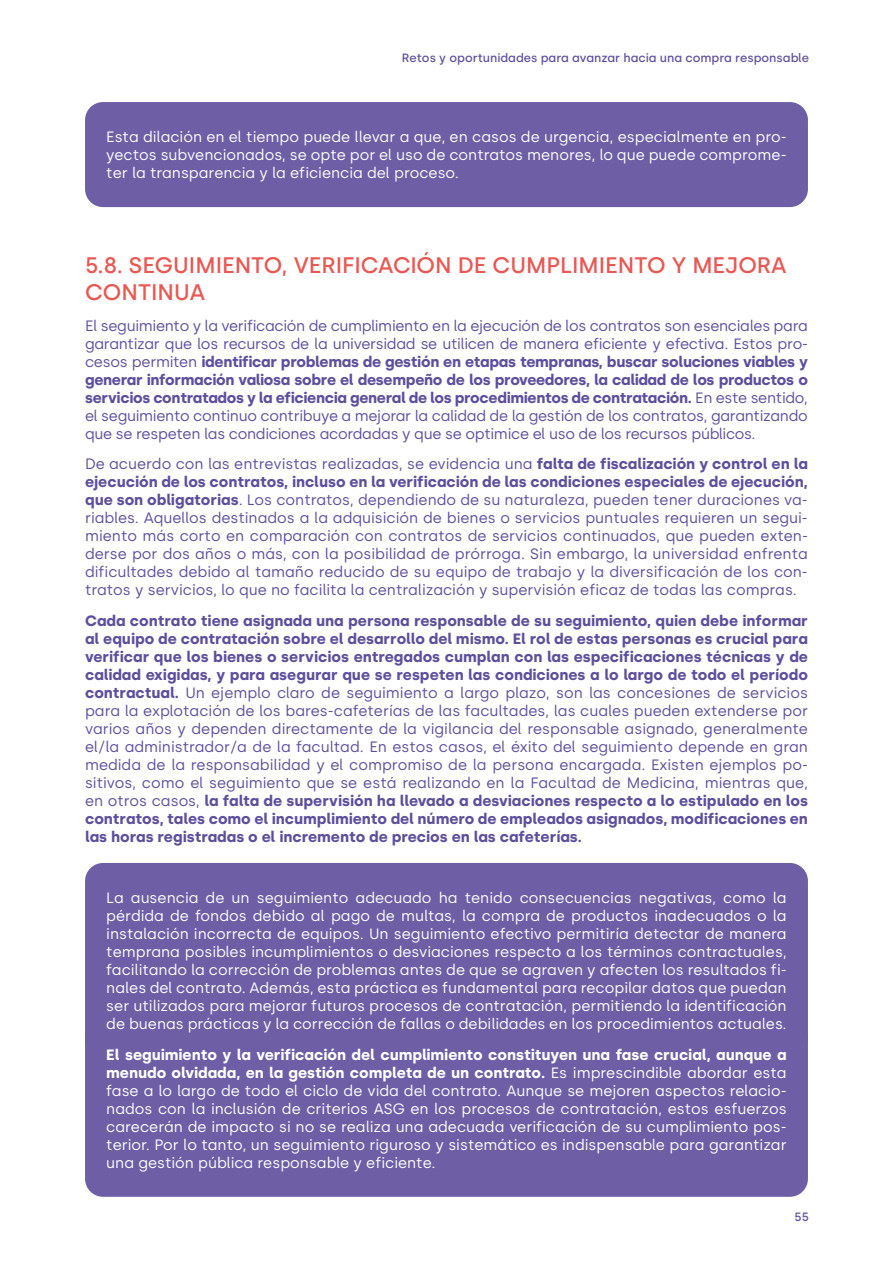
<style>
.page{position:relative;width:893px;height:1263px;background:#fff}
.page>*{position:absolute;margin:0;border:0;box-sizing:border-box;transform-origin:0 0}
.t1{font:500 22.5px/27px "Silka";color:#e85854}
.t2{font:15px/18px "Silka";color:#fff;text-align:justify}
.t3{font:15px/18px "Silka";letter-spacing:-.02em;color:#5e4f9c;text-align:justify}
.t4{font:700 15px/18px "Silka";color:#5e4f9c;text-align:justify}
.t5{font:500 12px "Silka";color:#5e4f9c}
.s1{font-weight:700}
.s2{font-weight:400}
</style>
<div class="page">
<div style="left:85px;top:102px;width:723px;height:105px;background:#6d5ea6;border-radius:18px"></div>
<div style="left:85px;top:863px;width:723px;height:195px;background:#6d5ea6;border-radius:18px"></div>
<div style="left:85px;top:1020px;width:723px;height:177px;background:#6d5ea6;border-radius:18px"></div>
<p class="t5" style="left:402px;top:51px;width:409px">Retos y oportunidades para avanzar hacia una compra responsable</p>
<p class="t2" style="left:106px;top:128px;width:682px">Esta dilación en el tiempo puede llevar a que, en casos de urgencia, especialmente en pro&shy;yectos subvencionados, se opte por el uso de contratos menores, lo que puede comprome&shy;ter la transparencia y la eficiencia del proceso.</p>
<h1 class="t1" style="left:85px;top:251px;width:703px">5.8. SEGUIMIENTO, VERIFICACIÓN DE CUMPLIMIENTO Y MEJORA<br>CONTINUA</h1>
<p class="t3" style="left:85px;top:316px;width:724px">El seguimiento y la verificación de cumplimiento en la ejecución de los contratos son esenciales para garantizar que los recursos de la universidad se utilicen de manera eficiente y efectiva. Estos pro&shy;cesos permiten <span class="s1">identificar problemas de gestión en etapas tempranas, buscar soluciones viables y generar información valiosa sobre el desempeño de los proveedores, la calidad de los productos o servicios contratados y la eficiencia general de los procedimientos de contratación.</span> En este sentido, el seguimiento continuo contribuye a mejorar la calidad de la gestión de los contratos, garantizando que se respeten las condiciones acordadas y que se optimice el uso de los recursos públicos.</p>
<p class="t3" style="left:85px;top:455px;width:724px">De acuerdo con las entrevistas realizadas, se evidencia una <span class="s1">falta de fiscalización y control en la ejecución de los contratos, incluso en la verificación de las condiciones especiales de ejecución, que son obligatorias</span>. Los contratos, dependiendo de su naturaleza, pueden tener duraciones va&shy;riables. Aquellos destinados a la adquisición de bienes o servicios puntuales requieren un segui&shy;miento más corto en comparación con contratos de servicios continuados, que pueden exten&shy;derse por dos años o más, con la posibilidad de prórroga. Sin embargo, la universidad enfrenta dificultades debido al tamaño reducido de su equipo de trabajo y la diversificación de los con&shy;tratos y servicios, lo que no facilita la centralización y supervisión eficaz de todas las compras.</p>
<p class="t4" style="left:85px;top:612px;width:724px">Cada contrato tiene asignada una persona responsable de su seguimiento, quien debe informar al equipo de contratación sobre el desarrollo del mismo. El rol de estas personas es crucial para verificar que los bienes o servicios entregados cumplan con las especificaciones técnicas y de calidad exigidas, y para asegurar que se respeten las condiciones a lo largo de todo el período contractual. <span class="s2">Un ejemplo claro de seguimiento a largo plazo, son las concesiones de servicios para la explotación de los bares-cafeterías de las facultades, las cuales pueden extenderse por varios años y dependen directamente de la vigilancia del responsable asignado, generalmente el/la administrador/a de la facultad. En estos casos, el éxito del seguimiento depende en gran medida de la responsabilidad y el compromiso de la persona encargada. Existen ejemplos po&shy;sitivos, como el seguimiento que se está realizando en la Facultad de Medicina, mientras que, en otros casos,</span> la falta de supervisión ha llevado a desviaciones respecto a lo estipulado en los contratos, tales como el incumplimiento del número de empleados asignados, modificaciones en las horas registradas o el incremento de precios en las cafeterías.</p>
<p class="t2" style="left:106px;top:888px;width:682px">La ausencia de un seguimiento adecuado ha tenido consecuencias negativas, como la pérdida de fondos debido al pago de multas, la compra de productos inadecuados o la instalación incorrecta de equipos. Un seguimiento efectivo permitiría detectar de manera temprana posibles incumplimientos o desviaciones respecto a los términos contractuales, facilitando la corrección de problemas antes de que se agraven y afecten los resultados fi&shy;nales del contrato. Además, esta práctica es fundamental para recopilar datos que puedan ser utilizados para mejorar futuros procesos de contratación, permitiendo la identificación de buenas prácticas y la corrección de fallas o debilidades en los procedimientos actuales.</p>
<p class="t2" style="left:106px;top:1045px;width:682px"><span class="s1">El seguimiento y la verificación del cumplimiento constituyen una fase crucial, aunque a menudo olvidada, en la gestión completa de un contrato.</span> Es imprescindible abordar esta fase a lo largo de todo el ciclo de vida del contrato. Aunque se mejoren aspectos relacio&shy;nados con la inclusión de criterios ASG en los procesos de contratación, estos esfuerzos carecerán de impacto si no se realiza una adecuada verificación de su cumplimiento pos&shy;terior. Por lo tanto, un seguimiento riguroso y sistemático es indispensable para garantizar una gestión pública responsable y eficiente.</p>
<p class="t5" style="left:794px;top:1210px;width:16px">55</p>
</div>
